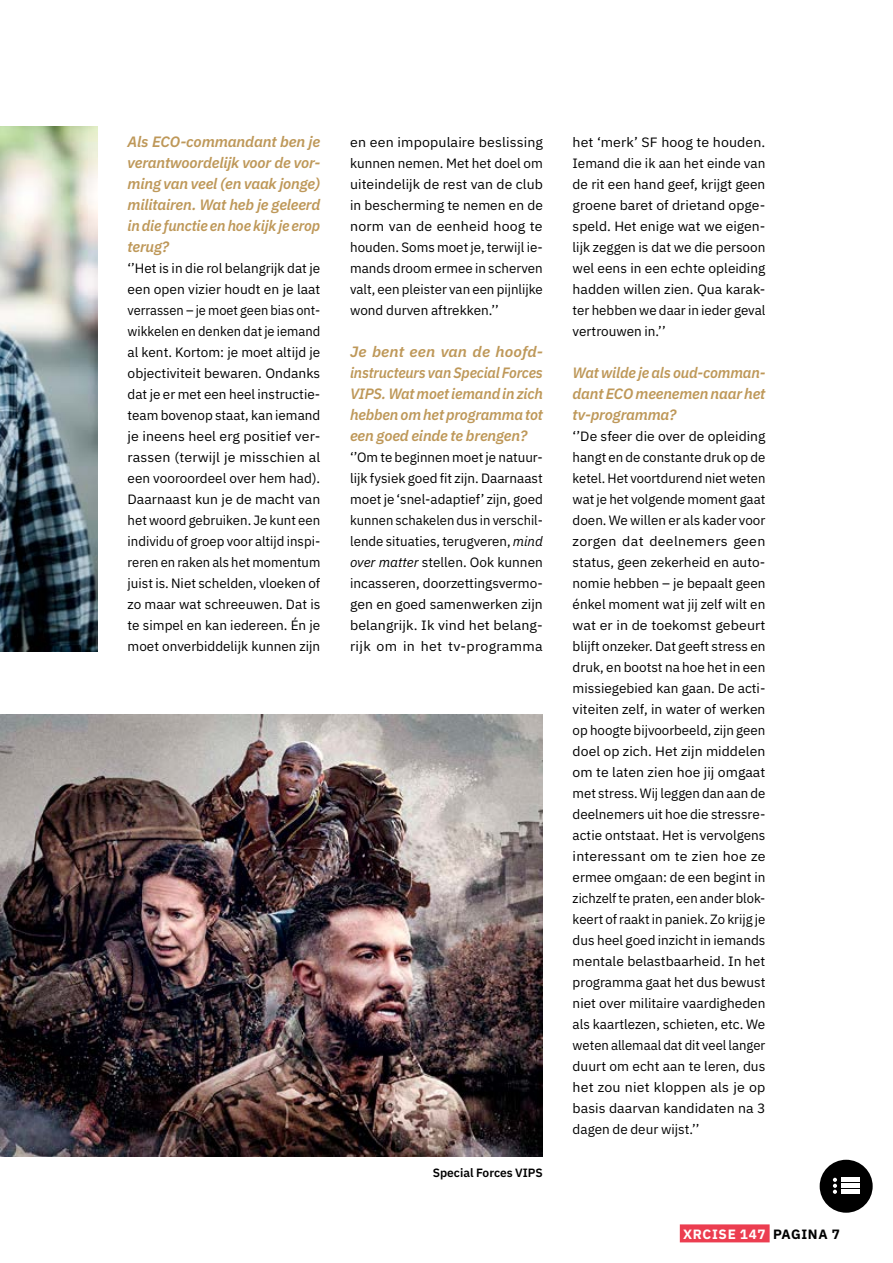
<style>
.page{position:relative;width:893px;height:1263px;background:#fff}
.page>*{position:absolute;margin:0;border:0;box-sizing:border-box;transform-origin:0 0}
._05_Vraag_bij_artike{font:italic 600 15px/21px "IBM Plex Sans";letter-spacing:-.01em;color:#be9859;text-align:justify}
._05_Vraag_bij_artike-2{font:italic 600 15px/21px "IBM Plex Sans";letter-spacing:-.01em;color:#be9859;text-align:justify;scale:1.05 1}
._01_Body{font:13.5px/21px "IBM Plex Sans";color:#000;text-align:justify}
._01_Body-2{font:13.5px/21px "IBM Plex Sans";color:#000;text-align:justify;scale:1.05 1}
.t1{font:700 13.5px "IBM Plex Sans";letter-spacing:.05em;color:#fff}
._04_Fotobijschrift{font:600 12px "IBM Plex Sans";color:#000}
.s1{font-style:italic}
.s2{color:#000}
</style>
<div class="page">
<div style="left:680px;top:1224px;width:90px;height:18px;background:#ec3d50"></div>
<div style="left:820px;top:1160px;width:53px;height:53px;background:#000;border-radius:50%"></div>
<svg style="left:833px;top:1178px;width:4px;height:16px"></svg>
<div style="left:841px;top:1177px;width:19px;height:5px;background:#fff"></div>
<hr style="left:841px;top:1184px;width:19px;height:4px;background:#fff">
<hr style="left:841px;top:1189px;width:19px;height:4px;background:#fff">
<img style="left:0;top:126px;width:98px;height:525px">
<img style="left:0;top:714px;width:543px;height:443px">
<p class="_05_Vraag_bij_artike" style="left:128px;top:130px;width:194px">Als ECO-commandant ben je verantwoordelijk voor de vor&shy;ming van veel (en vaak jonge) militairen. Wat heb je geleerd in die functie en hoe kijk je erop terug?</p>
<p class="_01_Body" style="left:128px;top:257px;width:194px">‘’Het is in die rol belangrijk dat je een open vizier houdt en je laat verrassen – je moet geen bias ont&shy;wikkelen en denken dat je iemand al kent. Kortom: je moet altijd je objectiviteit bewaren. Ondanks dat je er met een heel instructie&shy;team bovenop staat, kan iemand je ineens heel erg positief ver&shy;rassen (terwijl je misschien al een vooroordeel over hem had).<br>Daarnaast kun je de macht van het woord gebruiken. Je kunt een individu of groep voor altijd inspi&shy;reren en raken als het momentum juist is. Niet schelden, vloeken of zo maar wat schreeuwen. Dat is te simpel en kan iedereen. Én je moet onverbiddelijk kunnen zijn</p>
<p class="_01_Body-2" style="left:350px;top:131px;width:185px">en een impopulaire beslissing kunnen nemen. Met het doel om uiteindelijk de rest van de club in bescherming te nemen en de norm van de eenheid hoog te houden. Soms moet je, terwijl ie&shy;mands droom ermee in scherven valt, een pleister van een pijnlijke wond durven aftrekken.’’</p>
<p class="_05_Vraag_bij_artike-2" style="left:350px;top:340px;width:185px">Je bent een van de hoofd&shy;instructeurs van Special Forces VIPS. Wat moet iemand in zich hebben om het programma tot een goed einde te brengen?</p>
<p class="_01_Body" style="left:350px;top:446px;width:194px">‘’Om te beginnen moet je natuur&shy;lijk fysiek goed fit zijn. Daarnaast moet je ‘snel-adaptief’ zijn, goed kunnen schakelen dus in verschil&shy;lende situaties, terugveren, <span class="s1">mind over matter</span> stellen. Ook kunnen incasseren, doorzettingsvermo&shy;gen en goed samenwerken zijn belangrijk. Ik vind het belang&shy;rijk om in het tv-programma</p>
<p class="_04_Fotobijschrift" style="left:433px;top:1163px;width:112px">Special Forces VIPS</p>
<p class="_01_Body-2" style="left:573px;top:131px;width:185px">het ‘merk’ SF hoog te houden.<br>Iemand die ik aan het einde van de rit een hand geef, krijgt geen groene baret of drietand opge&shy;speld. Het enige wat we eigen&shy;lijk zeggen is dat we die persoon wel eens in een echte opleiding hadden willen zien. Qua karak&shy;ter hebben we daar in ieder geval vertrouwen in.’’</p>
<p class="_05_Vraag_bij_artike" style="left:573px;top:361px;width:194px">Wat wilde je als oud-comman&shy;dant ECO meenemen naar het tv-programma?</p>
<p class="_01_Body" style="left:573px;top:425px;width:194px">‘’De sfeer die over de opleiding hangt en de constante druk op de ketel. Het voortdurend niet weten wat je het volgende moment gaat doen. We willen er als kader voor zorgen dat deelnemers geen status, geen zekerheid en auto&shy;nomie hebben – je bepaalt geen énkel moment wat jij zelf wilt en wat er in de toekomst gebeurt blijft onzeker. Dat geeft stress en druk, en bootst na hoe het in een missiegebied kan gaan. De acti&shy;viteiten zelf, in water of werken op hoogte bijvoorbeeld, zijn geen doel op zich. Het zijn middelen om te laten zien hoe jij omgaat met stress. Wij leggen dan aan de deelnemers uit hoe die stressre&shy;actie ontstaat. Het is vervolgens interessant om te zien hoe ze ermee omgaan: de een begint in zichzelf te praten, een ander blok&shy;keert of raakt in paniek. Zo krijg je dus heel goed inzicht in iemands mentale belastbaarheid. In het programma gaat het dus bewust niet over militaire vaardigheden als kaartlezen, schieten, etc. We weten allemaal dat dit veel langer duurt om echt aan te leren, dus het zou niet kloppen als je op basis daarvan kandidaten na 3 dagen de deur wijst.’’</p>
<p class="t1" style="left:683px;top:1224px;width:158px">XRCISE 147 <span class="s2">PAGINA 7</span></p>
</div>
